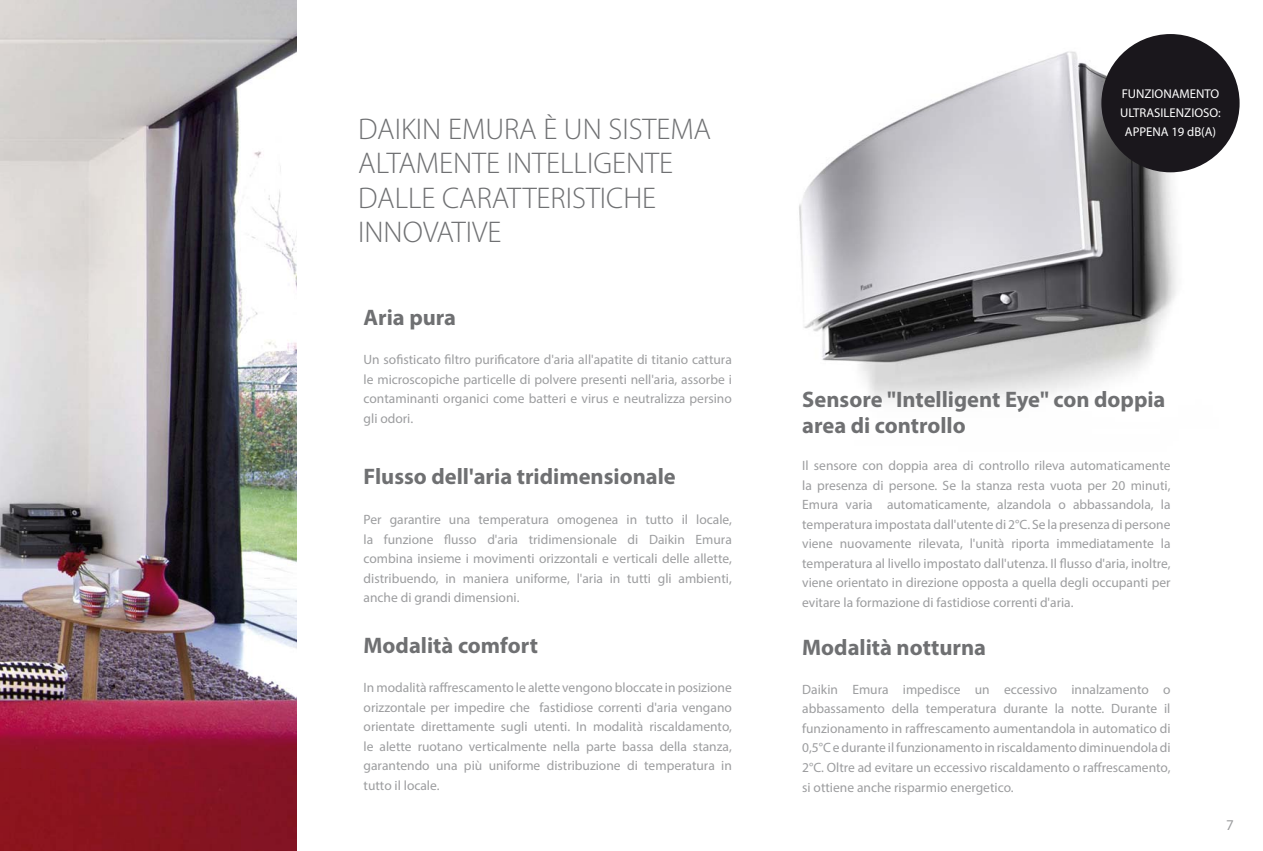
<style>
.page{position:relative;width:1263px;height:851px;background:#fff}
.page>*{position:absolute;margin:0;border:0;box-sizing:border-box;transform-origin:0 0}
.t1{font:300 30px/34.5px "Myriad Pro";color:#6f7072}
.t2{font:700 22.5px/25.5px "Myriad Pro";color:#6f7072}
.t3{font:15px "Myriad Pro";color:#9c9d9f}
.t4{font:13.5px/19.5px "Myriad Pro";color:#9c9d9f;text-align:justify}
.t5{font:12.75px/19px "Myriad Pro";color:#fff;text-align:center}
</style>
<div class="page">
<img style="left:0;top:0;width:297px;height:850px">
<img style="left:799px;top:34px;width:441px;height:368px">
<div style="left:1101px;top:34px;width:138px;height:138px;background:#1a171c;border-radius:50%"></div>
<h1 class="t1" style="left:358px;top:114px;width:354px">DAIKIN EMURA È UN SISTEMA<br>ALTAMENTE INTELLIGENTE<br>DALLE CARATTERISTICHE<br>INNOVATIVE</h1>
<h2 class="t2" style="left:364px;top:307px;width:94px">Aria pura</h2>
<p class="t5" style="left:1120px;top:85px;width:102px">FUNZIONAMENTO<br>ULTRASILENZIOSO:<br>APPENA 19 dB(A)</p>
<p class="t4" style="left:364px;top:351px;width:370px">Un sofisticato filtro purificatore d'aria all'apatite di titanio cattura le microscopiche particelle di polvere presenti nell'aria, assorbe i contaminanti organici come batteri e virus e neutralizza persino gli odori.</p>
<h2 class="t2" style="left:802px;top:389px;width:365px">Sensore "Intelligent Eye" con doppia area di controllo</h2>
<p class="t4" style="left:802px;top:457px;width:370px">Il sensore con doppia area di controllo rileva automaticamente la presenza di persone. Se la stanza resta vuota per 20 minuti, Emura varia automaticamente, alzandola o abbassandola, la temperatura impostata dall'utente di 2°C. Se la presenza di persone viene nuovamente rilevata, l'unità riporta immediatamente la temperatura al livello impostato dall'utenza. Il flusso d'aria, inoltre, viene orientato in direzione opposta a quella degli occupanti per evitare la formazione di fastidiose correnti d'aria.</p>
<h2 class="t2" style="left:364px;top:465px;width:314px">Flusso dell'aria tridimensionale</h2>
<p class="t4" style="left:364px;top:511px;width:370px">Per garantire una temperatura omogenea in tutto il locale, la funzione flusso d'aria tridimensionale di Daikin Emura combina insieme i movimenti orizzontali e verticali delle allette, distribuendo, in maniera uniforme, l'aria in tutti gli ambienti, anche di grandi dimensioni.</p>
<h2 class="t2" style="left:364px;top:635px;width:176px">Modalità comfort</h2>
<h2 class="t2" style="left:802px;top:637px;width:185px">Modalità notturna</h2>
<p class="t4" style="left:364px;top:679px;width:370px">In modalità raffrescamento le alette vengono bloccate in posizione orizzontale per impedire che fastidiose correnti d'aria vengano orientate direttamente sugli utenti. In modalità riscaldamento, le alette ruotano verticalmente nella parte bassa della stanza, garantendo una più uniforme distribuzione di temperatura in tutto il locale.</p>
<p class="t4" style="left:802px;top:681px;width:370px">Daikin Emura impedisce un eccessivo innalzamento o abbassamento della temperatura durante la notte. Durante il funzionamento in raffrescamento aumentandola in automatico di 0,5°C e durante il funzionamento in riscaldamento diminuendola di 2°C. Oltre ad evitare un eccessivo riscaldamento o raffrescamento, si ottiene anche risparmio energetico.</p>
<p class="t3" style="left:1226px;top:819px;width:9px">7</p>
</div>
